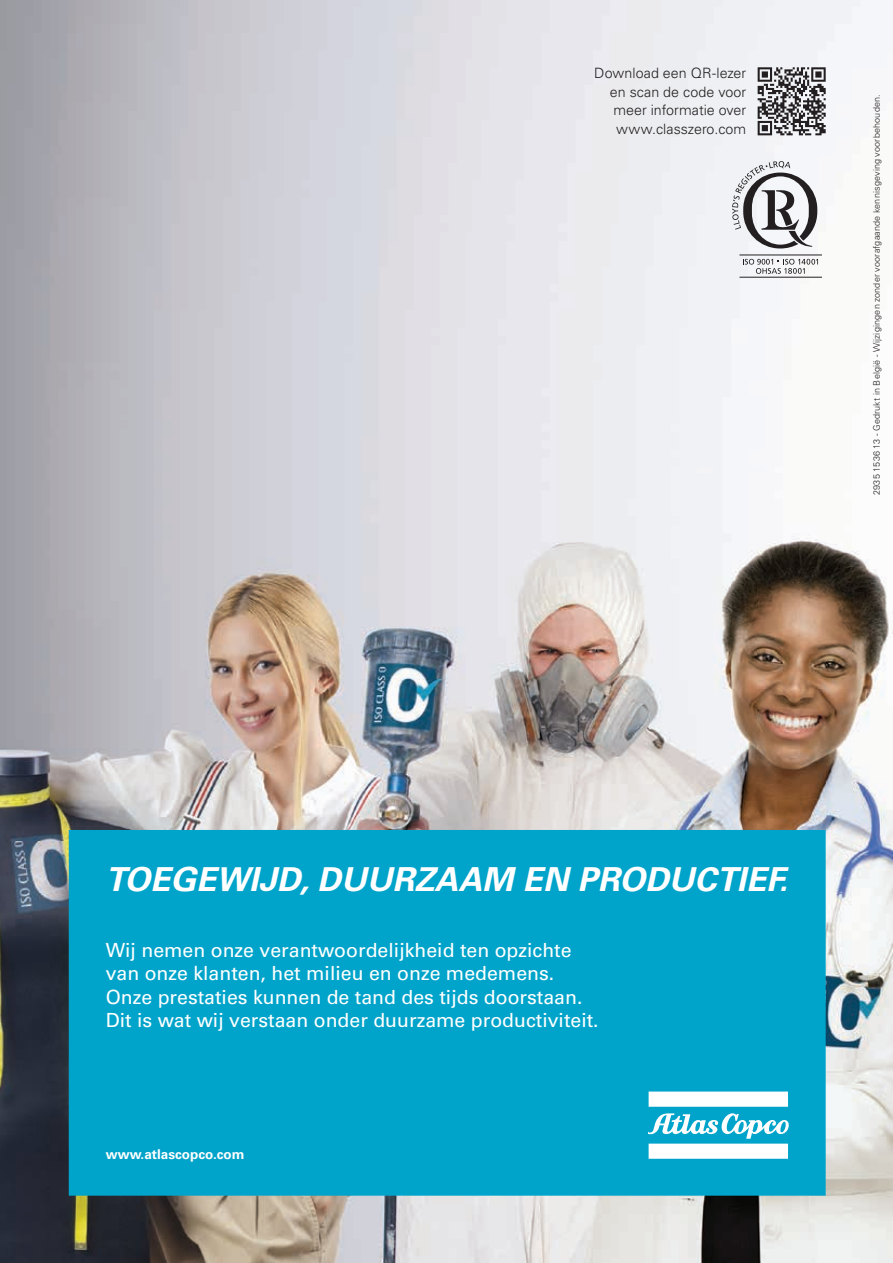
<style>
.page{position:relative;width:893px;height:1263px;background:#fff}
.page>*{position:absolute;margin:0;border:0;box-sizing:border-box;transform-origin:0 0}
.t1{font:italic 700 33px "Univers LT Std";color:#fff}
.t2{font:19.5px/23.4px "Univers LT Std";color:#fff}
.t3{font:300 14.25px/18.8px "Univers LT Std";color:#231f20;text-align:right}
.t4{font:700 13.5px "Univers LT Std";color:#fff}
.t5{font:300 9px "Univers LT Std";letter-spacing:.02em;color:#231f20}
</style>
<div class="page">
<img style="left:0;top:0;width:893px;height:1263px">
<div style="left:69px;top:830px;width:757px;height:366px;background:#00a4ca"></div>
<svg style="left:649px;top:1091px;width:139px;height:16px"></svg>
<svg style="left:648px;top:1113px;width:141px;height:46px"></svg>
<svg style="left:758px;top:67px;width:68px;height:68px"></svg>
<svg style="left:732px;top:161px;width:85px;height:87px"></svg>
<hr style="left:739px;top:255px;width:83px;height:1px;background:#231f20">
<svg style="left:743px;top:259px;width:75px;height:15px"></svg>
<hr style="left:739px;top:277px;width:83px;height:1px;background:#231f20">
<p class="t3" style="left:594px;top:64px;width:153px">Download een QR-lezer en scan de code voor meer informatie over www.classzero.com</p>
<p class="t5" style="left:871px;top:495px;width:403px;rotate:-90deg">2935 1536 13 - Gedrukt in België - Wijzigingen zonder voorafgaande kennisgeving voorbehouden.</p>
<h1 class="t1" style="left:106px;top:860px;width:684px">TOEGEWIJD, DUURZAAM EN PRODUCTIEF.</h1>
<p class="t2" style="left:106px;top:938px;width:494px">Wij nemen onze verantwoordelijkheid ten opzichte van onze klanten, het milieu en onze medemens.<br>Onze prestaties kunnen de tand des tijds doorstaan.<br>Dit is wat wij verstaan onder duurzame productiviteit.</p>
<p class="t4" style="left:106px;top:1146px;width:140px">www.atlascopco.com</p>
</div>
